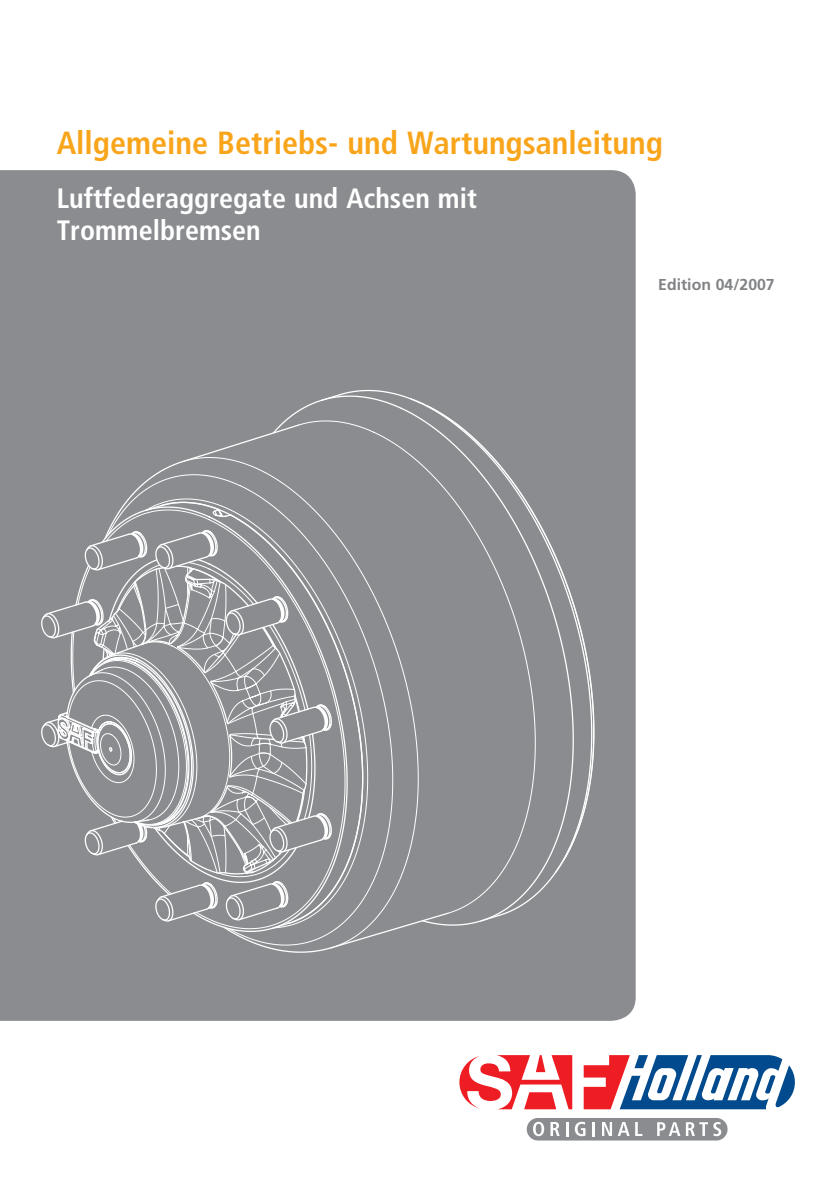
<style>
.page{position:relative;width:840px;height:1191px;background:#fff}
.page>*{position:absolute;margin:0;border:0;box-sizing:border-box;transform-origin:0 0}
.t1{font:700 condensed 32px "Frutiger";color:#f9a51b}
.t2{font:700 condensed 28px/32px "Frutiger";color:#fff}
.t3{font:700 15.8px "Frutiger";color:#808285}
</style>
<div class="page">
<div style="left:0;top:170px;width:635px;height:850px;background:#8a8c8f"></div>
<div style="left:41px;top:393px;width:553px;height:559px;background:#8a8c8f"></div>
<div style="left:41px;top:530px;width:29px;height:392px;background:#8a8c8f"></div>
<div style="left:108px;top:403px;width:163px;height:542px;background:#8a8c8f"></div>
<div style="left:271px;top:390px;width:321px;height:536px;background:#8a8c8f"></div>
<div style="left:182px;top:420px;width:353px;height:528px;background:#8a8c8f"></div>
<svg style="left:70px;top:501px;width:294px;height:431px;background:#939598"></svg>
<svg style="left:72px;top:509px;width:273px;height:420px;background:#949699"></svg>
<svg style="left:214px;top:509px;width:9px;height:8px"></svg>
<svg style="left:56px;top:565px;width:33px;height:316px;background:#96989b"></svg>
<svg style="left:89px;top:530px;width:243px;height:379px;background:#9b9c9f"></svg>
<div style="left:526px;top:1118px;width:201px;height:22px;background:#8a8c8f;border-radius:11px"></div>
<svg style="left:459px;top:1055px;width:335px;height:55px"></svg>
<svg style="left:533px;top:1121px;width:11px;height:15px"></svg>
<svg style="left:550px;top:1122px;width:9px;height:14px"></svg>
<hr style="left:565px;top:1122px;width:3px;height:14px;background:#fff">
<svg style="left:574px;top:1121px;width:11px;height:15px"></svg>
<svg style="left:592px;top:1122px;width:2px;height:14px"></svg>
<svg style="left:602px;top:1122px;width:9px;height:14px"></svg>
<svg style="left:617px;top:1122px;width:25px;height:14px"></svg>
<svg style="left:657px;top:1122px;width:50px;height:14px"></svg>
<svg style="left:713px;top:1122px;width:7px;height:14px"></svg>
<p class="t1" style="left:57px;top:130px;width:607px">Allgemeine Betriebs- und Wartungsanleitung</p>
<p class="t2" style="left:57px;top:185px;width:421px">Luftfederaggregate und Achsen mit<br>Trommelbremsen</p>
<p class="t3" style="left:658px;top:278px;width:118px">Edition 04/2007</p>
</div>
